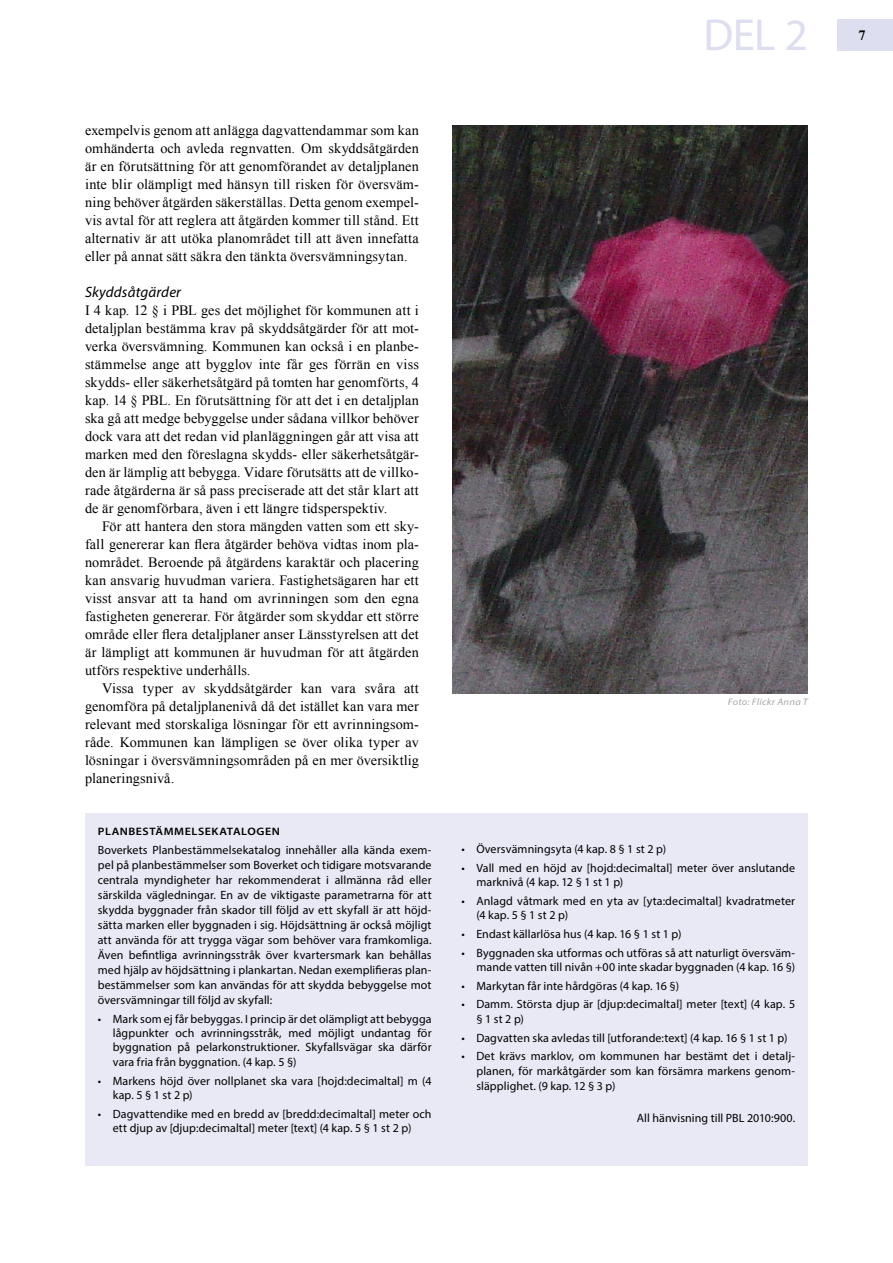
<style>
.page{position:relative;width:893px;height:1263px;background:#fff}
.page>*{position:absolute;margin:0;border:0;box-sizing:border-box;transform-origin:0 0}
.t1{font:45px "Myriad Pro";color:#dedef1}
.t2{font:italic 15px "Myriad Pro";letter-spacing:.01em;color:#000}
.t3{font:14.25px/18px "Times New Roman";letter-spacing:.015em;color:#000;text-align:justify}
.t4{font:700 14.25px "Times New Roman";color:#000}
.t5{font:12px/15px "Myriad Pro";letter-spacing:.005em;color:#000}
.t6{font:600 10.8px "Myriad Pro";letter-spacing:.045em;color:#000;scale:1.11 1}
.t7{font:italic 9.45px "Myriad Pro";letter-spacing:.025em;color:#a8a8a7;scale:1.11 1}
</style>
<div class="page">
<div style="left:85px;top:813px;width:723px;height:352px;background:#e9e9f6"></div>
<div style="left:837px;top:19px;width:56px;height:32px;background:#dedef1"></div>
<img style="left:452px;top:125px;width:356px;height:568px">
<p class="t3" style="left:85px;top:121px;width:335px">exempelvis genom att anlägga dagvattendammar som kan omhänderta och avleda regnvatten. Om skyddsåtgärden är en förutsättning för att genomförandet av detaljplanen inte blir olämpligt med hänsyn till risken för översväm&shy;ning behöver åtgärden säkerställas. Detta genom exempel&shy;vis avtal för att reglera att åtgärden kommer till stånd. Ett alternativ är att utöka planområdet till att även innefatta eller på annat sätt säkra den tänkta översvämningsytan.</p>
<p class="t2" style="left:85px;top:283px;width:98px">Skyddsåtgärder</p>
<p class="t3" style="left:85px;top:301px;width:335px">I 4 kap. 12 § i PBL ges det möjlighet för kommunen att i detaljplan bestämma krav på skyddsåtgärder för att mot&shy;verka översvämning. Kommunen kan också i en planbe&shy;stämmelse ange att bygglov inte får ges förrän en viss skydds- eller säkerhetsåtgärd på tomten har genomförts, 4 kap. 14 § PBL. En förutsättning för att det i en detaljplan ska gå att medge bebyggelse under sådana villkor behöver dock vara att det redan vid planläggningen går att visa att marken med den föreslagna skydds- eller säkerhetsåtgär&shy;den är lämplig att bebygga. Vidare förutsätts att de villko&shy;rade åtgärderna är så pass preciserade att det står klart att de är genomförbara, även i ett längre tidsperspektiv.</p>
<p class="t3" style="left:85px;top:517px;width:335px;text-indent:17px">För att hantera den stora mängden vatten som ett sky&shy;fall genererar kan flera åtgärder behöva vidtas inom pla&shy;nområdet. Beroende på åtgärdens karaktär och placering kan ansvarig huvudman variera. Fastighetsägaren har ett visst ansvar att ta hand om avrinningen som den egna fastigheten genererar. För åtgärder som skyddar ett större område eller flera detaljplaner anser Länsstyrelsen att det är lämpligt att kommunen är huvudman för att åtgärden utförs respektive underhålls.</p>
<p class="t3" style="left:85px;top:679px;width:335px;text-indent:17px">Vissa typer av skyddsåtgärder kan vara svåra att genomföra på detaljplanenivå då det istället kan vara mer relevant med storskaliga lösningar för ett avrinningsom&shy;råde. Kommunen kan lämpligen se över olika typer av lösningar i översvämningsområden på en mer översiktlig planeringsnivå.</p>
<p class="t6" style="left:98px;top:824px;width:165px">PLANBESTÄMMELSEKATALOGEN</p>
<p class="t5" style="left:98px;top:842px;width:335px;text-align:justify">Boverkets Planbestämmelsekatalog innehåller alla kända exem&shy;pel på planbestämmelser som Boverket och tidigare motsvarande centrala myndigheter har rekommenderat i allmänna råd eller särskilda vägledningar. En av de viktigaste parametrarna för att skydda byggnader från skador till följd av ett skyfall är att höjd&shy;sätta marken eller byggnaden i sig. Höjdsättning är också möjligt att använda för att trygga vägar som behöver vara framkomliga.<br>Även befntliga avrinningsstråk över kvartersmark kan behållas med hjälp av höjdsättning i plankartan. Nedan exempliferas plan&shy;bestämmelser som kan användas för att skydda bebyggelse mot översvämningar till följd av skyfall:</p>
<p class="t5" style="left:113px;top:1011px;width:320px;line-height:14.4px;text-align:justify;text-indent:-15px">• Mark som ej får bebyggas. I princip är det olämpligt att bebygga lågpunkter och avrinningsstråk, med möjligt undantag för byggnation på pelarkonstruktioner. Skyfallsvägar ska därför vara fria från byggnation. (4 kap. 5 §)</p>
<p class="t5" style="left:113px;top:1073px;width:320px;line-height:14.4px;text-indent:-15px">• Markens höjd över nollplanet ska vara [hojd:decimaltal] m (4 kap. 5 § 1 st 2 p)</p>
<p class="t5" style="left:98px;top:1106px;width:335px;line-height:14.4px;text-align:center">• Dagvattendike med en bredd av [bredd:decimaltal] meter och ett djup av [djup:decimaltal] meter [text] (4 kap. 5 § 1 st 2 p)</p>
<h1 class="t1" style="left:703px;top:7px;width:106px">DEL 2</h1>
<p class="t4" style="left:858px;top:25px;width:9px">7</p>
<p class="t7" style="left:728px;top:695px;width:74px">Foto: Flickr Anna T</p>
<p class="t5" style="left:461px;top:842px;width:206px">• Översvämningsyta (4 kap. 8 § 1 st 2 p)</p>
<p class="t5" style="left:476px;top:860px;width:320px;line-height:14.4px;text-indent:-15px">• Vall med en höjd av [hojd:decimaltal] meter över anslutande marknivå (4 kap. 12 § 1 st 1 p)</p>
<p class="t5" style="left:476px;top:894px;width:320px;line-height:14.4px;text-indent:-15px">• Anlagd våtmark med en yta av [yta:decimaltal] kvadratmeter (4 kap. 5 § 1 st 2 p)</p>
<p class="t5" style="left:461px;top:926px;width:222px">• Endast källarlösa hus (4 kap. 16 § 1 st 1 p)</p>
<p class="t5" style="left:461px;top:945px;width:335px;line-height:14.4px;text-align:right">• Byggnaden ska utformas och utföras så att naturligt översväm&shy;mande vatten till nivån +00 inte skadar byggnaden (4 kap. 16 §)</p>
<p class="t5" style="left:461px;top:978px;width:219px">• Markytan får inte hårdgöras (4 kap. 16 §)</p>
<p class="t5" style="left:476px;top:997px;width:320px;line-height:14.4px;text-indent:-15px">• Damm. Största djup är [djup:decimaltal] meter [text] (4 kap. 5 § 1 st 2 p)</p>
<p class="t5" style="left:461px;top:1030px;width:328px">• Dagvatten ska avledas till [utforande:text] (4 kap. 16 § 1 st 1 p)</p>
<p class="t5" style="left:476px;top:1048px;width:320px;text-align:justify;text-indent:-15px">• Det krävs marklov, om kommunen har bestämt det i detalj&shy;planen, för markåtgärder som kan försämra markens genom&shy;släpplighet. (9 kap. 12 § 3 p)</p>
<p class="t5" style="left:637px;top:1110px;width:160px">All hänvisning till PBL 2010:900.</p>
</div>
